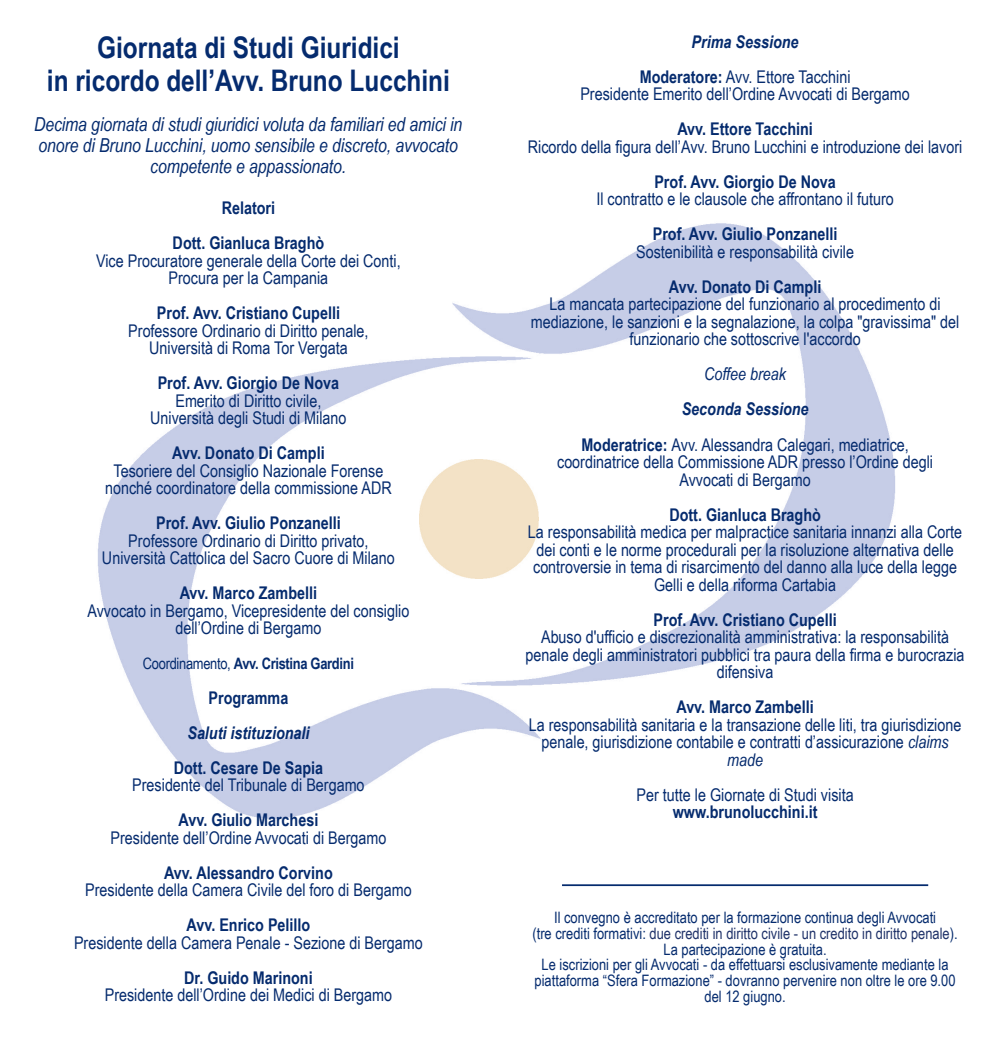
<style>
.page{position:relative;width:993px;height:1042px;background:#fff}
.page>*{position:absolute;margin:0;border:0;box-sizing:border-box;transform-origin:0 0}
.t1{font:700 29.75px/33.2px "Arial Narrow";color:#052b6e;text-align:center}
.t2{font:italic 19.25px/21px "Arial Narrow";letter-spacing:-.005em;color:#052b6e;text-align:center}
.t3{font:17.5px/17.5px "Arial Narrow";color:#052b6e;text-align:center}
.t4{font:700 17.5px/35px "Arial Narrow";color:#052b6e;text-align:center}
.t5{font:15.75px/15.8px "Arial Narrow";color:#052b6e;text-align:center}
.t6{font:700 15.75px "Arial Narrow";letter-spacing:-.02em;color:#052b6e}
.s1{font-weight:700;font-style:italic}
.s2{font-weight:700}
.s3{font-style:italic}
.s4{font-weight:400}
.s5{color:#1f3269}
</style>
<div class="page">
<img style="left:452px;top:223px;width:444px;height:462px">
<img style="left:97px;top:353px;width:444px;height:466px">
<img style="left:419px;top:459px;width:119px;height:119px">
<hr style="left:562px;top:884px;width:365px;height:2px;background:#052b6e">
<p class="t1" style="left:47px;top:29px;width:404px">Giornata di Studi Giuridici<br>in ricordo dell’Avv. Bruno Lucchini</p>
<p class="t3" style="left:639px;top:24px;width:212px;line-height:35px"><span class="s1">Prima Sessione<br></span><span class="s2">Moderatore:</span> Avv. Ettore Tacchini</p>
<p class="t3" style="left:580px;top:76px;width:331px;line-height:35px">Presidente Emerito dell’Ordine Avvocati di Bergamo<br><span class="s2">Avv. Ettore Tacchini</span></p>
<p class="t3" style="left:527px;top:129px;width:436px;line-height:35px">Ricordo della figura dell’Avv. Bruno Lucchini e introduzione dei lavori<br><span class="s2">Prof. Avv. Giorgio De Nova</span></p>
<p class="t3" style="left:596px;top:181px;width:299px;line-height:35px">Il contratto e le clausole che affrontano il futuro<br><span class="s2">Prof. Avv. Giulio Ponzanelli</span></p>
<p class="t3" style="left:636px;top:234px;width:219px;line-height:35px">Sostenibilità e responsabilità civile<br><span class="s2">Avv. Donato Di Campli</span></p>
<p class="t3" style="left:530px;top:295px;width:430px">La mancata partecipazione del funzionario al procedimento di mediazione, le sanzioni e la segnalazione, la colpa "gravissima" del funzionario che sottoscrive l'accordo</p>
<p class="t3" style="left:581px;top:356px;width:329px;line-height:35px"><span class="s3">Coffee break<br></span><span class="s1">Seconda Sessione<br></span><span class="s2">Moderatrice:</span> Avv. Alessandra Calegari, mediatrice,</p>
<p class="t3" style="left:557px;top:452px;width:377px">coordinatrice della Commissione ADR presso l’Ordine degli<br>Avvocati di Bergamo</p>
<p class="t3" style="left:528px;top:505px;width:435px"><span class="s2">Dott. Gianluca Braghò<br></span>La responsabilità medica per malpractice sanitaria innanzi alla Corte dei conti e le norme procedurali per la risoluzione alternativa delle controversie in tema di risarcimento del danno alla luce della legge Gelli e della riforma Cartabia</p>
<p class="t3" style="left:525px;top:610px;width:440px"><span class="s2">Prof. Avv. Cristiano Cupelli<br></span>Abuso d'ufficio e discrezionalità amministrativa: la responsabilità penale degli amministratori pubblici tra paura della firma e burocrazia difensiva</p>
<p class="t3" style="left:528px;top:697px;width:434px"><span class="s2">Avv. Marco Zambelli<br></span>La responsabilità sanitaria e la transazione delle liti, tra giurisdizione penale, giurisdizione contabile e contratti d’assicurazione <span class="s3">claims made</span></p>
<p class="t3" style="left:636px;top:785px;width:218px">Per tutte le Giornate di Studi visita <span class="s2">www.brunolucchini.it</span></p>
<p class="t2" style="left:34px;top:113px;width:429px">Decima giornata di studi giuridici voluta da familiari ed amici in onore di Bruno Lucchini, uomo sensibile e discreto, avvocato competente e appassionato.</p>
<p class="t4" style="left:173px;top:189px;width:153px">Relatori<br>Dott. Gianluca Braghò</p>
<p class="t3" style="left:96px;top:251px;width:306px">Vice Procuratore generale della Corte dei Conti,<br>Procura per la Campania</p>
<p class="t3" style="left:128px;top:303px;width:242px"><span class="s2">Prof. Avv. Cristiano Cupelli<br></span>Professore Ordinario di Diritto penale,<br>Università di Roma Tor Vergata</p>
<p class="t3" style="left:150px;top:373px;width:198px"><span class="s2">Prof. Avv. Giorgio De Nova<br></span>Emerito di Diritto civile,<br>Università degli Studi di Milano</p>
<p class="t3" style="left:105px;top:443px;width:288px"><span class="s2">Avv. Donato Di Campli<br></span>Tesoriere del Consiglio Nazionale Forense nonché coordinatore della commissione ADR</p>
<p class="t3" style="left:102px;top:513px;width:294px"><span class="s2">Prof. Avv. Giulio Ponzanelli<br></span>Professore Ordinario di Diritto privato,<br>Università Cattolica del Sacro Cuore di Milano</p>
<p class="t3" style="left:87px;top:583px;width:323px"><span class="s2">Avv. Marco Zambelli<br></span>Avvocato in Bergamo, Vicepresidente del consiglio dell’Ordine di Bergamo</p>
<p class="t6" style="left:143px;top:651px;width:212px"><span class="s4">Coordinamento,</span> Avv. Cristina Gardini</p>
<p class="t4" style="left:174px;top:679px;width:151px">Programma<br><span class="s3">Saluti istituzionali<br></span>Dott. Cesare De Sapia</p>
<p class="t3" style="left:132px;top:767px;width:234px;line-height:35px">Presidente del Tribunale di Bergamo<br><span class="s2">Avv. Giulio Marchesi</span></p>
<p class="t3" style="left:110px;top:819px;width:277px;line-height:35px">Presidente dell’Ordine Avvocati di Bergamo<br><span class="s2">Avv. Alessandro Corvino</span></p>
<p class="t3" style="left:85px;top:872px;width:328px;line-height:35px">Presidente della Camera Civile del foro di Bergamo<br><span class="s2">Avv. Enrico Pelillo</span></p>
<p class="t3" style="left:74px;top:924px;width:350px;line-height:35px">Presidente della Camera Penale - Sezione di Bergamo<br><span class="s2">Dr. Guido Marinoni</span></p>
<p class="t3" style="left:105px;top:985px;width:289px">Presidente dell’Ordine dei Medici di Bergamo</p>
<p class="t5" style="left:532px;top:909px;width:426px">Il convegno è accreditato per la formazione continua degli Avvocati<br>(tre crediti formativi: <span class="s5">due crediti in diritto civile - un credito in diritto penale</span>).<br>La partecipazione è gratuita.<br>Le iscrizioni per gli Avvocati - da effettuarsi esclusivamente mediante la piattaforma “Sfera Formazione” - dovranno pervenire non oltre le ore 9.00 del 12 giugno.</p>
</div>
